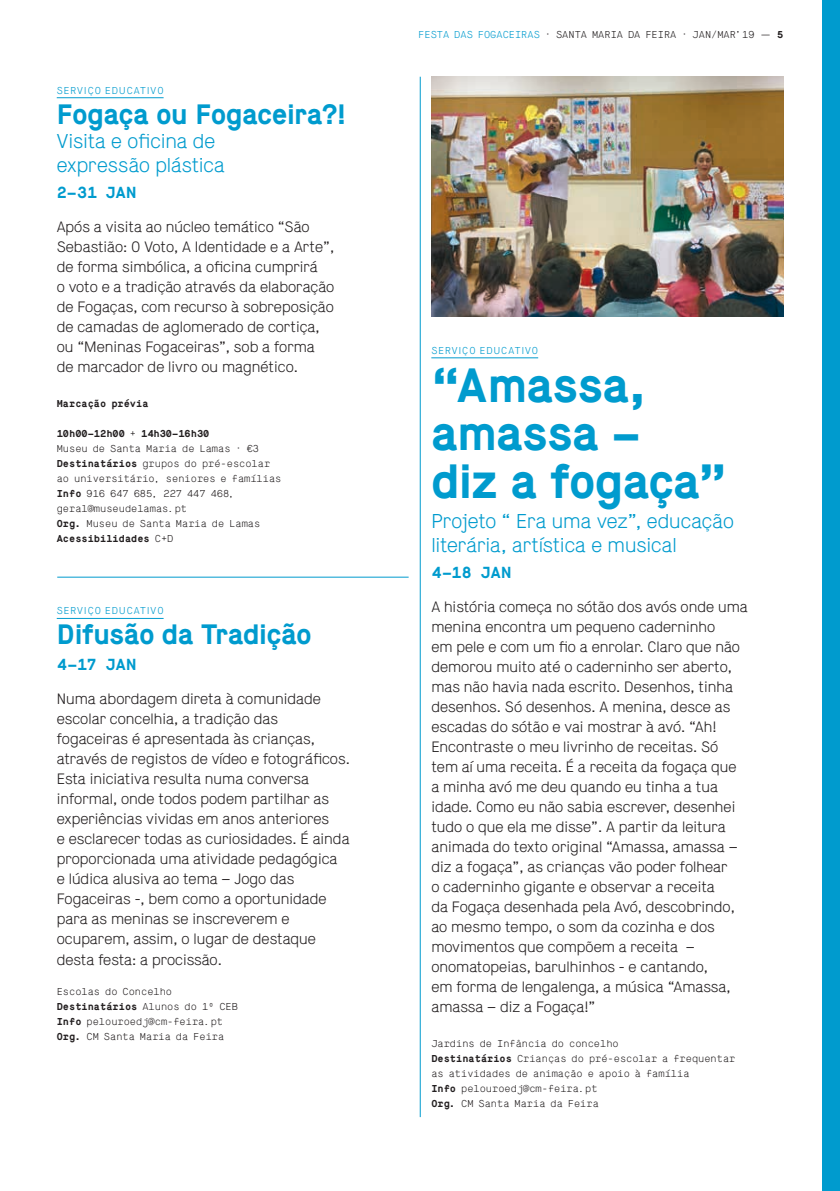
<style>
.page{position:relative;width:840px;height:1191px;background:#fff}
.page>*{position:absolute;margin:0;border:0;box-sizing:border-box;transform-origin:0 0}
.t1{font:700 48px/48px "Maison";letter-spacing:-.01em;color:#009bce}
.t2{font:700 28px "Maison";letter-spacing:-.01em;color:#009bce}
.t3{font:300 20px/24px "Maison";letter-spacing:-.005em;color:#009bce}
.t4{font:700 16px "Maison Mono";letter-spacing:.005em;color:#009bce}
.t5{font:300 15px/20px "Maison";color:#231f20}
.t6{font:300 10px/15px "Maison Mono";color:#231f20}
.t7{font:300 10px "Maison";letter-spacing:.11em;color:#009bce}
.t8{font:700 10px "Maison Mono";color:#231f20}
.s1{font-weight:700}
.s2{color:#009bce}
</style>
<div class="page">
<hr style="left:431px;top:357px;width:107px;height:1px;background:#009bce">
<hr style="left:57px;top:97px;width:106px;height:1px;background:#009bce">
<hr style="left:419px;top:77px;width:1px;height:1040px;background:#009bce">
<img style="left:431px;top:77px;width:351px;height:240px">
<hr style="left:57px;top:577px;width:351px;height:1px;background:#009bce">
<div style="left:821px;top:0;width:18px;height:1191px;background:#009bce"></div>
<hr style="left:57px;top:618px;width:106px;height:1px;background:#009bce">
<p class="t7" style="left:57px;top:85px;width:108px">SERVIÇO EDUCATIVO</p>
<h2 class="t2" style="left:57px;top:97px;width:291px">Fogaça ou Fogaceira?!</h2>
<h3 class="t3" style="left:57px;top:130px;width:169px">Visita e oficina de expressão plástica</h3>
<p class="t4" style="left:57px;top:182px;width:81px">2–31 JAN</p>
<p class="t5" style="left:57px;top:217px;width:279px">Após a visita ao núcleo temático “São Sebastião: O Voto, A Identidade e a Arte”, de forma simbólica, a oficina cumprirá<br>o voto e a tradição através da elaboração de Fogaças, com recurso à sobreposição de camadas de aglomerado de cortiça, ou “Meninas Fogaceiras”, sob a forma de marcador de livro ou magnético.</p>
<p class="t8" style="left:57px;top:397px;width:93px">Marcação prévia</p>
<p class="t6" style="left:57px;top:426px;width:226px"><span class="s1">10h00–12h00</span> + <span class="s1">14h30–16h30<br></span>Museu de Santa Maria de Lamas · €3<br><span class="s1">Destinatários</span> grupos do pré‑escolar ao universitário, seniores e famílias<br><span class="s1">Info</span> 916 647 685, 227 447 468, geral@museudelamas.pt<br><span class="s1">Org.</span> Museu de Santa Maria de Lamas<br><span class="s1">Acessibilidades</span> C+D</p>
<p class="t7" style="left:57px;top:605px;width:108px">SERVIÇO EDUCATIVO</p>
<h2 class="t2" style="left:57px;top:617px;width:256px">Difusão da Tradição</h2>
<p class="t4" style="left:57px;top:655px;width:81px">4–17 JAN</p>
<p class="t5" style="left:57px;top:690px;width:294px">Numa abordagem direta à comunidade escolar concelhia, a tradição das fogaceiras é apresentada às crianças, através de registos de vídeo e fotográficos.<br>Esta iniciativa resulta numa conversa informal, onde todos podem partilhar as experiências vividas em anos anteriores<br>e esclarecer todas as curiosidades. É ainda proporcionada uma atividade pedagógica<br>e lúdica alusiva ao tema – Jogo das Fogaceiras ‑, bem como a oportunidade para as meninas se inscreverem e ocuparem, assim, o lugar de destaque desta festa: a procissão.</p>
<p class="t6" style="left:57px;top:984px;width:183px">Escolas do Concelho<br><span class="s1">Destinatários</span> Alunos do 1º CEB<br><span class="s1">Info</span> pelouroedj@cm‑feira.pt<br><span class="s1">Org.</span> CM Santa Maria da Feira</p>
<p class="t6" style="left:418px;top:27px;width:366px"><span class="s2">FESTA DAS FOGACEIRAS</span> · SANTA MARIA DA FEIRA · JAN/MAR’19 — <span class="s1">5</span></p>
<p class="t7" style="left:431px;top:345px;width:108px">SERVIÇO EDUCATIVO</p>
<h1 class="t1" style="left:431px;top:362px;width:297px">“Amassa, amassa –<br>diz a fogaça”</h1>
<h3 class="t3" style="left:431px;top:510px;width:304px">Projeto “ Era uma vez”, educação literária, artística e musical</h3>
<p class="t4" style="left:431px;top:562px;width:81px">4–18 JAN</p>
<p class="t5" style="left:431px;top:597px;width:318px">A história começa no sótão dos avós onde uma menina encontra um pequeno caderninho<br>em pele e com um fio a enrolar. Claro que não demorou muito até o caderninho ser aberto, mas não havia nada escrito. Desenhos, tinha desenhos. Só desenhos. A menina, desce as escadas do sótão e vai mostrar à avó. “Ah!<br>Encontraste o meu livrinho de receitas. Só tem aí uma receita. É a receita da fogaça que a minha avó me deu quando eu tinha a tua idade. Como eu não sabia escrever, desenhei tudo o que ela me disse”. A partir da leitura animada do texto original “Amassa, amassa – diz a fogaça”, as crianças vão poder folhear<br>o caderninho gigante e observar a receita<br>da Fogaça desenhada pela Avó, descobrindo, ao mesmo tempo, o som da cozinha e dos movimentos que compõem a receita – onomatopeias, barulhinhos ‑ e cantando,<br>em forma de lengalenga, a música “Amassa, amassa – diz a Fogaça!”</p>
<p class="t6" style="left:431px;top:1036px;width:305px">Jardins de Infância do concelho<br><span class="s1">Destinatários</span> Crianças do pré‑escolar a frequentar as atividades de animação e apoio à família<br><span class="s1">Info</span> pelouroedj@cm‑feira.pt<br><span class="s1">Org.</span> CM Santa Maria da Feira</p>
</div>
